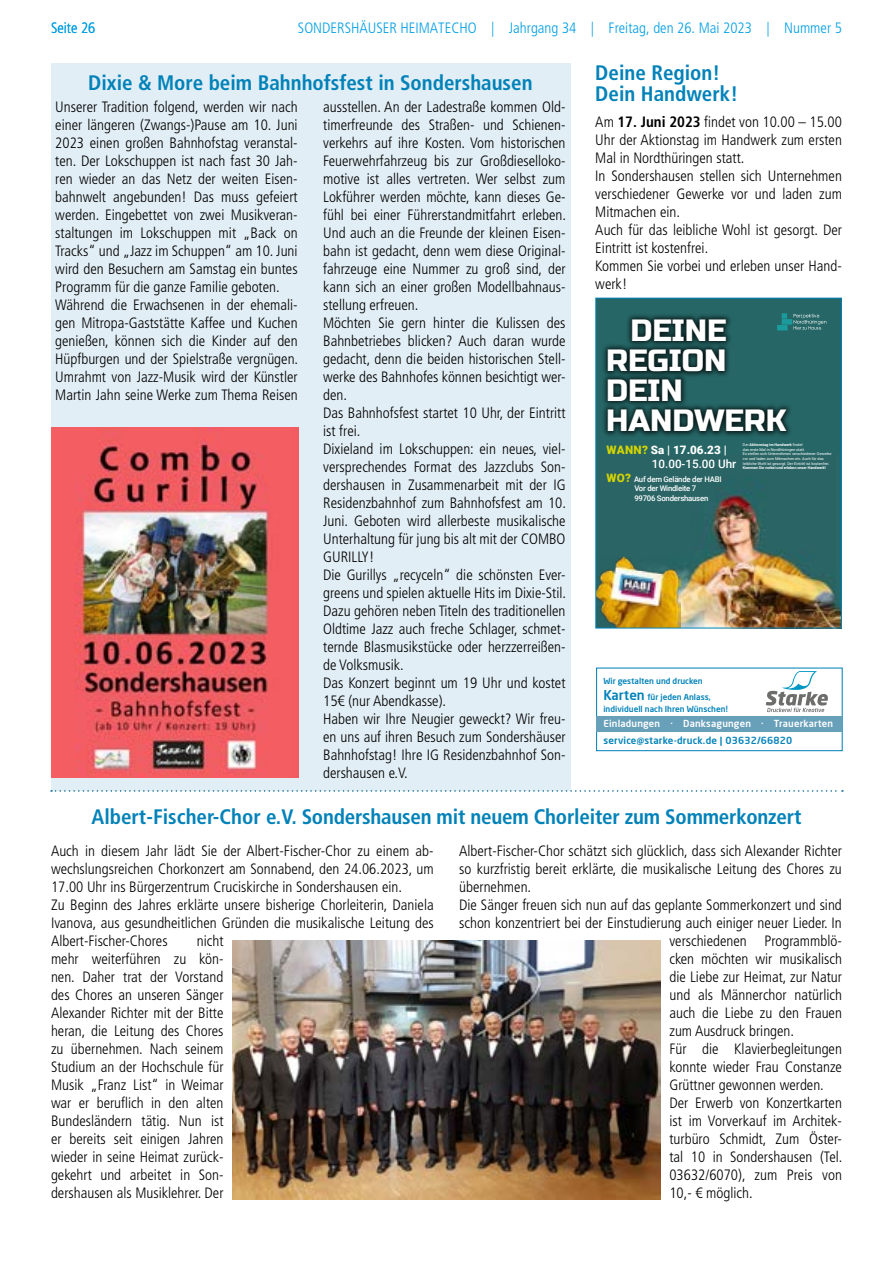
<style>
.page{position:relative;width:893px;height:1263px;background:#fff}
.page>*{position:absolute;margin:0;border:0;box-sizing:border-box;transform-origin:0 0}
.t1{font:30.6px/30px "Russo One";color:#fff}
.t2{font:700 condensed 21px/21px "Frutiger LT Std";color:#0082b9}
.t3{font:300 condensed 15px/18px "Frutiger LT Std";color:#000}
.t4{font:300 condensed 15px "Frutiger LT Std";color:#009fe3}
.t5{font:500 11.7px/14px "Roboto";color:#fff}
.t6{font:500 9.75px "Neo Sans";letter-spacing:.02em;color:#0082b9}
.t7{font:500 9.45px "Neo Sans";letter-spacing:.02em;color:#fff}
.t8{font:500 8.25px/15.9px "Neo Sans";color:#0082b9}
.t9{font:500 7.8px/9.3px "Roboto";letter-spacing:-.03em;color:#fff}
.t10{font:3.9px/4.7px "Roboto";color:#fff}
.t11{font:700 3.9px "Roboto";letter-spacing:-.01em;color:#fff}
.s1{font-weight:700}
.s2{font-weight:900;color:#d5d400}
.s3{font-weight:900}
.s4{font-weight:900;font-size:11.7px;color:#d5d400}
.s5{font-size:13.35px}
</style>
<div class="page">
<div style="left:51px;top:64px;width:520px;height:727px;background:#e2eef5"></div>
<img style="left:51px;top:428px;width:247px;height:350px">
<div style="left:596px;top:298px;width:245px;height:330px;background:#266666"></div>
<img style="left:621px;top:488px;width:219px;height:138px">
<div style="left:626px;top:313px;width:106px;height:35px;background:#000;opacity:.75"></div>
<img style="left:597px;top:558px;width:84px;height:68px">
<div style="left:601px;top:403px;width:192px;height:35px;background:#000;opacity:.75"></div>
<div style="left:601px;top:343px;width:130px;height:35px;background:#000;opacity:.75"></div>
<div style="left:601px;top:373px;width:87px;height:35px;background:#000;opacity:.75"></div>
<svg style="left:777px;top:313px;width:49px;height:17px"></svg>
<div style="left:595px;top:298px;width:247px;height:330px;border:1px solid #0082b9"></div>
<img style="left:232px;top:940px;width:429px;height:260px">
<svg style="left:51px;top:790px;width:792px;height:2px"></svg>
<div style="left:596px;top:667px;width:247px;height:84px;background:#fff;border:1px solid #0082b9"></div>
<div style="left:596px;top:717px;width:245px;height:15px;background:#68a0ba"></div>
<svg style="left:766px;top:671px;width:62px;height:41px"></svg>
<p class="t4" style="left:51px;top:19px;width:46px">Seite 26</p>
<p class="t4" style="left:298px;top:19px;width:545px">SONDERSHÄUSER HEIMATECHO | Jahrgang 34 | Freitag, den 26. Mai 2023 | Nummer 5</p>
<h2 class="t2" style="left:88px;top:72px;width:446px">Dixie &amp; More beim Bahnhofsfest in Sondershausen</h2>
<h2 class="t2" style="left:595px;top:62px;width:144px">Deine Region!<br>Dein Handwerk!</h2>
<p class="t3" style="left:595px;top:113px;width:248px">Am <span class="s1">17. Juni 2023</span> findet von 10.00 – 15.00<br>Uhr der Aktionstag im Handwerk zum ersten<br>Mal in Nordthüringen statt.<br>In Sondershausen stellen sich Unternehmen verschiedener Gewerke vor und laden zum<br>Mitmachen ein.<br>Auch für das leibliche Wohl ist gesorgt. Der<br>Eintritt ist kostenfrei.<br>Kommen Sie vorbei und erleben unser Hand&shy;werk!</p>
<h1 class="t1" style="left:630px;top:316px;width:97px">DEINE</h1>
<p class="t3" style="left:55px;top:98px;width:244px">Unserer Tradition folgend, werden wir nach einer längeren (Zwangs-)Pause am 10. Juni 2023 einen großen Bahnhofstag veranstal&shy;ten. Der Lokschuppen ist nach fast 30 Jah&shy;ren wieder an das Netz der weiten Eisen&shy;bahnwelt angebunden! Das muss gefeiert werden. Eingebettet von zwei Musikveran&shy;staltungen im Lokschuppen mit „Back on Tracks“ und „Jazz im Schuppen“ am 10. Juni wird den Besuchern am Samstag ein buntes Programm für die ganze Familie geboten.<br>Während die Erwachsenen in der ehemali&shy;gen Mitropa-Gaststätte Kaffee und Kuchen genießen, können sich die Kinder auf den Hüpfburgen und der Spielstraße vergnügen.<br>Umrahmt von Jazz-Musik wird der Künstler Martin Jahn seine Werke zum Thema Reisen</p>
<p class="t3" style="left:323px;top:98px;width:244px">ausstellen. An der Ladestraße kommen Old&shy;timerfreunde des Straßen- und Schienen&shy;verkehrs auf ihre Kosten. Vom historischen Feuerwehrfahrzeug bis zur Großdieselloko&shy;motive ist alles vertreten. Wer selbst zum Lokführer werden möchte, kann dieses Ge&shy;fühl bei einer Führerstandmitfahrt erleben.<br>Und auch an die Freunde der kleinen Eisen&shy;bahn ist gedacht, denn wem diese Original&shy;fahrzeuge eine Nummer zu groß sind, der kann sich an einer großen Modellbahnaus&shy;stellung erfreuen.<br>Möchten Sie gern hinter die Kulissen des Bahnbetriebes blicken? Auch daran wurde gedacht, denn die beiden historischen Stell&shy;werke des Bahnhofes können besichtigt wer&shy;den.<br>Das Bahnhofsfest startet 10 Uhr, der Eintritt ist frei.<br>Dixieland im Lokschuppen: ein neues, viel&shy;versprechendes Format des Jazzclubs Son&shy;dershausen in Zusammenarbeit mit der IG Residenzbahnhof zum Bahnhofsfest am 10.<br>Juni. Geboten wird allerbeste musikalische Unterhaltung für jung bis alt mit der COMBO GURILLY!<br>Die Gurillys „recyceln“ die schönsten Ever&shy;greens und spielen aktuelle Hits im Dixie-Stil.<br>Dazu gehören neben Titeln des traditionellen Oldtime Jazz auch freche Schlager, schmet&shy;ternde Blasmusikstücke oder herzzerreißen&shy;de Volksmusik.<br>Das Konzert beginnt um 19 Uhr und kostet 15€ (nur Abendkasse).<br>Haben wir Ihre Neugier geweckt? Wir freu&shy;en uns auf ihren Besuch zum Sondershäuser Bahnhofstag! Ihre IG Residenzbahnhof Son&shy;dershausen e.V.</p>
<h1 class="t1" style="left:606px;top:346px;width:122px">REGION<br>DEIN</h1>
<h1 class="t1" style="left:606px;top:406px;width:182px">HANDWERK</h1>
<p class="t10" style="left:743px;top:442px;width:90px">Der <span class="s1">Aktionstag im Handwerk</span> findet<br>das erste Mal in Nordthüringen statt.<br>Es stellen sich Unternehmen verschiedener Gewerke vor und laden zum Mitmachen ein. Auch für das leibliche Wohl ist gesorgt. Der Eintritt ist kostenfrei.</p>
<p class="t11" style="left:743px;top:465px;width:85px">Kommen Sie vorbei und erleben unser Handwerk!</p>
<p class="t5" style="left:652px;top:443px;width:86px;text-indent:-45px"><span class="s2">WANN?</span> <span class="s3">Sa | 17.06.23 |<br></span>10.00-15.00 Uhr</p>
<p class="t9" style="left:634px;top:474px;width:89px;text-indent:-28px"><span class="s4">WO?</span> Auf dem Gelände der HABI<br>Vor der Windleite 7<br>99706 Sondershausen</p>
<p class="t8" style="left:603px;top:672px;width:109px">Wir gestalten und drucken<br><span class="s5">Karten</span> für jeden Anlass,</p>
<p class="t8" style="left:603px;top:701px;width:126px">individuell nach Ihren Wünschen!</p>
<p class="t7" style="left:603px;top:718px;width:231px">Einladungen · Danksagungen · Trauerkarten</p>
<p class="t6" style="left:603px;top:734px;width:190px">service@starke-druck.de | 03632/66820</p>
<h2 class="t2" style="left:92px;top:806px;width:711px">Albert-Fischer-Chor e.V. Sondershausen mit neuem Chorleiter zum Sommerkonzert</h2>
<p class="t3" style="left:459px;top:842px;width:384px">Albert-Fischer-Chor schätzt sich glücklich, dass sich Alexander Richter</p>
<p class="t3" style="left:459px;top:860px;width:384px">so kurzfristig bereit erklärte, die musikalische Leitung des Chores zu</p>
<p class="t3" style="left:459px;top:878px;width:73px">übernehmen.</p>
<p class="t3" style="left:459px;top:896px;width:384px">Die Sänger freuen sich nun auf das geplante Sommerkonzert und sind</p>
<p class="t3" style="left:459px;top:914px;width:384px">schon konzentriert bei der Einstudierung auch einiger neuer Lieder. In</p>
<p class="t3" style="left:669px;top:932px;width:174px">verschiedenen Programmblö-</p>
<p class="t3" style="left:669px;top:950px;width:174px">cken möchten wir musikalisch</p>
<p class="t3" style="left:669px;top:968px;width:174px">die Liebe zur Heimat, zur Natur</p>
<p class="t3" style="left:669px;top:986px;width:174px">und als Männerchor natürlich</p>
<p class="t3" style="left:669px;top:1004px;width:174px">auch die Liebe zu den Frauen</p>
<p class="t3" style="left:669px;top:1022px;width:126px">zum Ausdruck bringen.</p>
<p class="t3" style="left:669px;top:1040px;width:174px">Für die Klavierbegleitungen</p>
<p class="t3" style="left:669px;top:1058px;width:174px">konnte wieder Frau Constanze</p>
<p class="t3" style="left:669px;top:1076px;width:156px">Grüttner gewonnen werden.</p>
<p class="t3" style="left:669px;top:1094px;width:174px">Der Erwerb von Konzertkarten</p>
<p class="t3" style="left:669px;top:1112px;width:174px">ist im Vorverkauf im Architek-</p>
<p class="t3" style="left:669px;top:1130px;width:174px">turbüro Schmidt, Zum Öster-</p>
<p class="t3" style="left:669px;top:1148px;width:175px">tal 10 in Sondershausen (Tel.</p>
<p class="t3" style="left:669px;top:1166px;width:174px">03632/6070), zum Preis von</p>
<p class="t3" style="left:669px;top:1184px;width:85px">10,- € möglich.</p>
<p class="t3" style="left:51px;top:842px;width:384px">Auch in diesem Jahr lädt Sie der Albert-Fischer-Chor zu einem ab&shy;wechslungsreichen Chorkonzert am Sonnabend, den 24.06.2023, um 17.00 Uhr ins Bürgerzentrum Cruciskirche in Sondershausen ein.<br>Zu Beginn des Jahres erklärte unsere bisherige Chorleiterin, Daniela Ivanova, aus gesundheitlichen Gründen die musikalische Leitung des Albert-Fischer-Chores</p>
<p class="t3" style="left:51px;top:932px;width:174px;text-align:justify;text-indent:146px">nicht mehr weiterführen zu kön&shy;nen. Daher trat der Vorstand des Chores an unseren Sänger Alexander Richter mit der Bitte heran, die Leitung des Chores zu übernehmen. Nach seinem Studium an der Hochschule für Musik „Franz List“ in Weimar war er beruflich in den alten Bundesländern tätig. Nun ist er bereits seit einigen Jahren wieder in seine Heimat zurück&shy;gekehrt und arbeitet in Son&shy;dershausen als Musiklehrer. Der</p>
</div>
